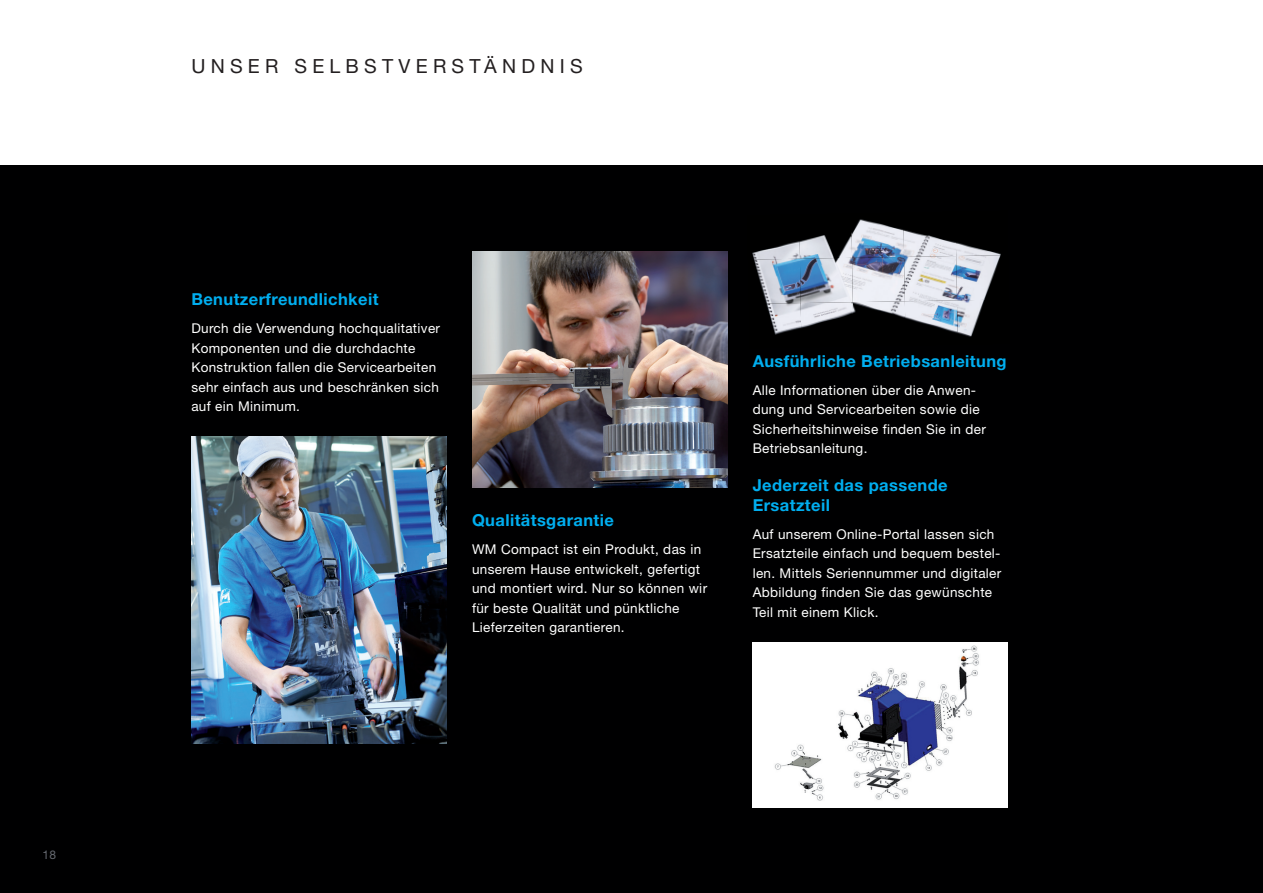
<style>
.page{position:relative;width:1263px;height:893px;background:#fff}
.page>*{position:absolute;margin:0;border:0;box-sizing:border-box;transform-origin:0 0}
.t1{font:19.5px "Helvetica Neue LT Std";letter-spacing:.27em;color:#231f20}
.t2{font:700 16.5px/19.5px "Helvetica Neue LT Std";letter-spacing:.025em;color:#00aeef}
.t3{font:13.5px/19.5px "Helvetica Neue LT Std";letter-spacing:.025em;color:#fff}
.t4{font:12px "Helvetica Neue LT Std";color:#64686f}
</style>
<div class="page">
<div style="left:0;top:166px;width:1263px;height:727px;background:#000001"></div>
<img style="left:191px;top:437px;width:255px;height:306px">
<img style="left:752px;top:235px;width:99px;height:23px">
<img style="left:851px;top:219px;width:104px;height:39px">
<img style="left:955px;top:242px;width:46px;height:57px">
<img style="left:753px;top:258px;width:99px;height:44px">
<img style="left:852px;top:256px;width:105px;height:46px">
<img style="left:766px;top:302px;width:87px;height:33px">
<img style="left:853px;top:299px;width:132px;height:38px">
<img style="left:472px;top:252px;width:255px;height:235px">
<div style="left:753px;top:642px;width:255px;height:166px;background:#fff"></div>
<img style="left:774px;top:646px;width:205px;height:155px">
<p class="t4" style="left:43px;top:847px;width:15px">18</p>
<h1 class="t1" style="left:191px;top:54px;width:393px">UNSER SELBSTVERSTÄNDNIS</h1>
<p class="t2" style="left:191px;top:289px;width:189px">Benutzerfreundlichkeit</p>
<p class="t3" style="left:191px;top:318px;width:250px">Durch die Verwendung hochqualitativer Komponenten und die durchdachte Konstruktion fallen die Servicearbeiten sehr einfach aus und beschränken sich auf ein Minimum.</p>
<p class="t2" style="left:472px;top:510px;width:143px">Qualitätsgarantie</p>
<p class="t3" style="left:472px;top:539px;width:237px">WM Compact ist ein Produkt, das in unserem Hause entwickelt, gefertigt und montiert wird. Nur so können wir für beste Qualität und pünktliche Lieferzeiten garantieren.</p>
<p class="t2" style="left:753px;top:351px;width:255px">Ausführliche Betriebsanleitung</p>
<p class="t3" style="left:753px;top:380px;width:235px">Alle Informationen über die Anwen&shy;dung und Servicearbeiten sowie die<br>Sicherheitshinweise finden Sie in der<br>Betriebsanleitung.</p>
<p class="t2" style="left:753px;top:475px;width:197px">Jederzeit das passende<br>Ersatzteil</p>
<p class="t3" style="left:753px;top:524px;width:250px">Auf unserem Online-Portal lassen sich Ersatzteile einfach und bequem bestel&shy;len. Mittels Seriennummer und digitaler Abbildung finden Sie das gewünschte Teil mit einem Klick.</p>
</div>
